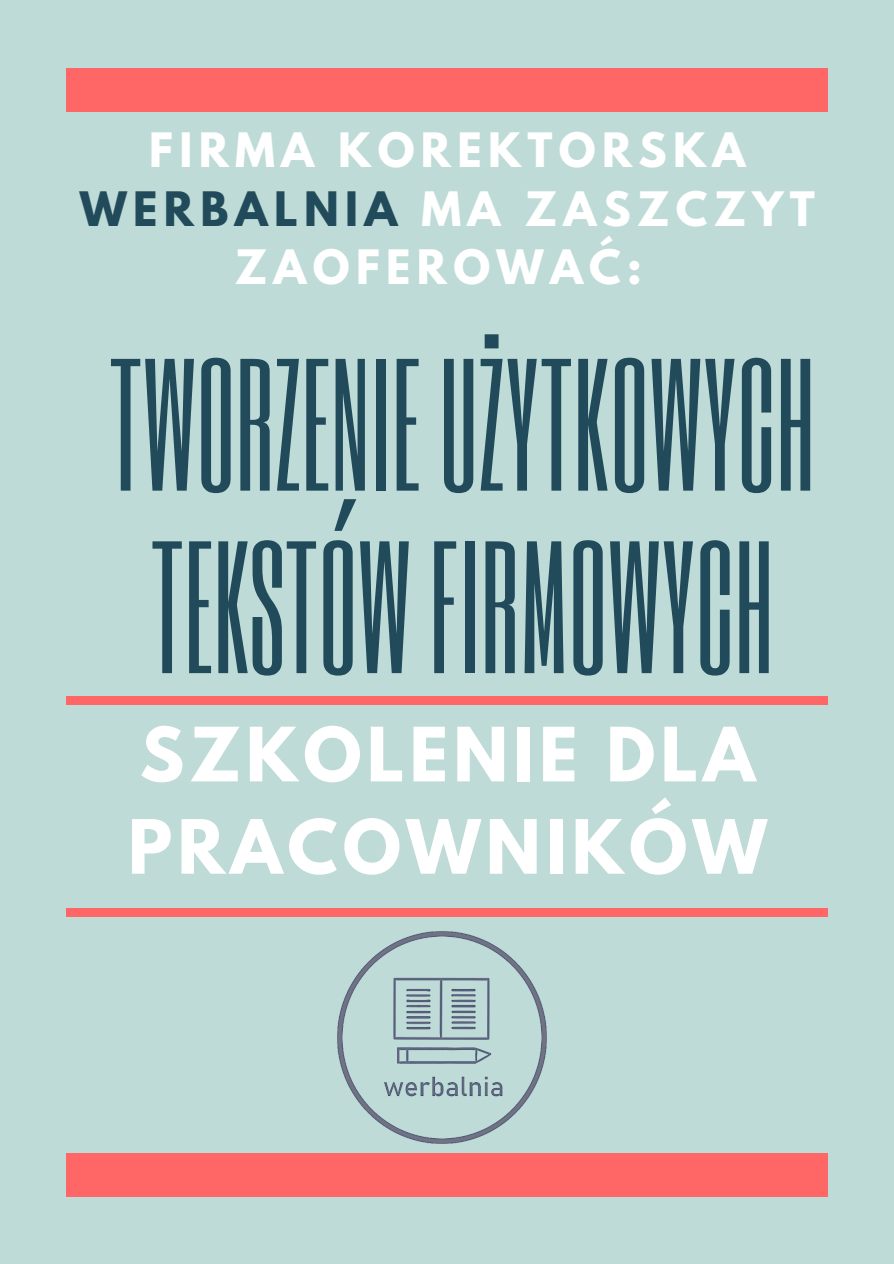
<style>
.page{position:relative;width:894px;height:1264px;background:#fff}
.page>*{position:absolute;margin:0;border:0;box-sizing:border-box;transform-origin:0 0}
.t1{font:156.15px/182.4px "Six Caps";color:#214b5b}
.t2{font:700 66.3px/92.4px "League Spartan";letter-spacing:.08em;color:#fff}
.t3{font:700 42px/58.5px "League Spartan";letter-spacing:.15em;color:#fff;text-align:center}
.s1{color:#214b5b}
</style>
<div class="page">
<div style="left:0;top:0;width:893px;height:1263px;background:#bedbd7"></div>
<div style="left:66px;top:68px;width:761px;height:43px;background:#ff6767"></div>
<div style="left:66px;top:1153px;width:761px;height:43px;background:#ff6767"></div>
<div style="left:66px;top:908px;width:761px;height:8px;background:#ff6767"></div>
<div style="left:66px;top:697px;width:761px;height:7px;background:#ff6767"></div>
<img style="left:337px;top:931px;width:209px;height:212px">
<p class="t3" style="left:80px;top:126px;width:736px">FIRMA KOREKTORSKA<br><span class="s1">WERBALNIA</span> MA ZASZCZYT<br>ZAOFEROWAĆ:</p>
<h1 class="t1" style="left:108px;top:329px;width:707px">TWORZENIEUŻYTKOWYCH<br>TEKSTÓWFIRMOWYCH</h1>
<h2 class="t2" style="left:128px;top:717px;width:640px">SZKOLENIE DLA<br>PRACOWNIKÓW</h2>
</div>
